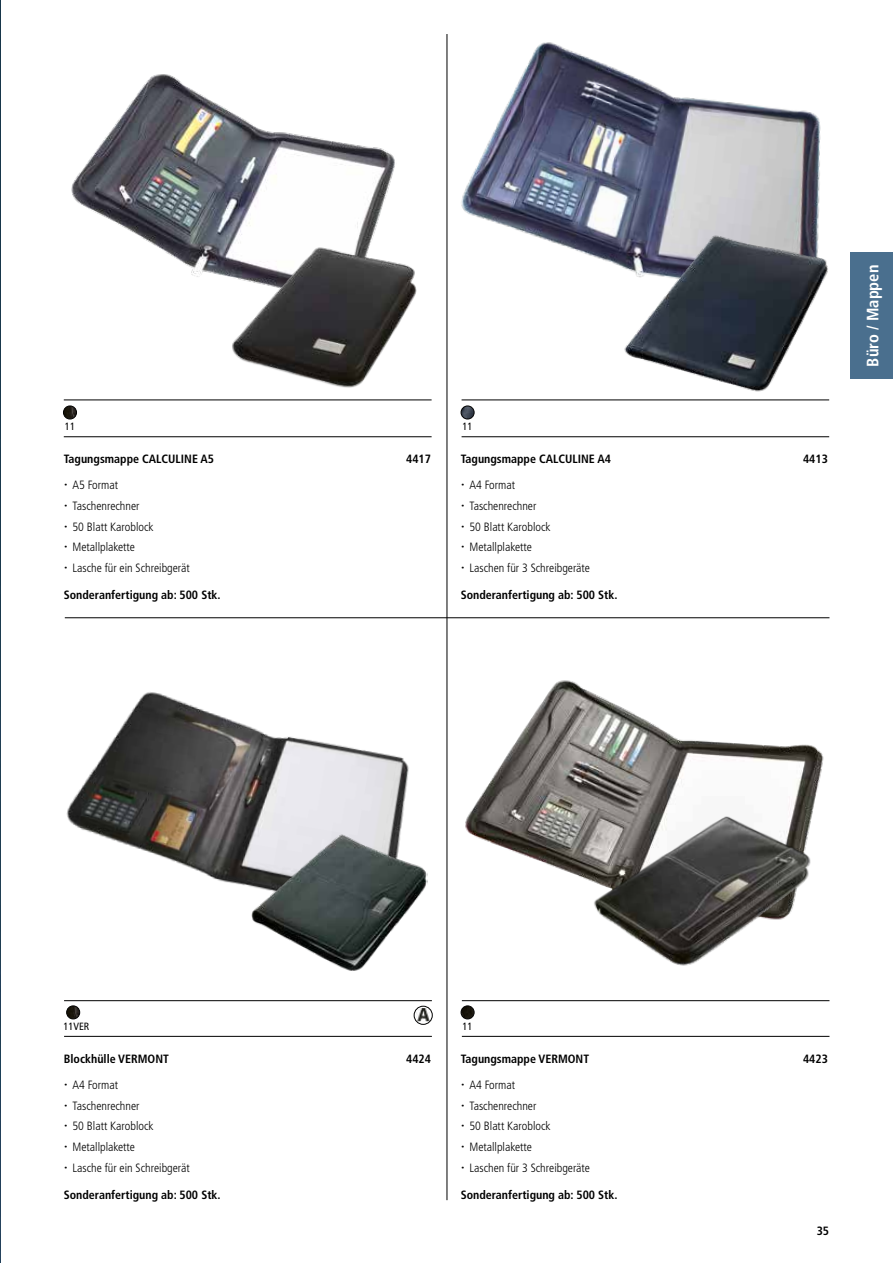
<style>
.page{position:relative;width:893px;height:1263px;background:#fff}
.page>*{position:absolute;margin:0;border:0;box-sizing:border-box;transform-origin:0 0}
.t1{font:700 condensed 16.5px "Frutiger LT Std";color:#fff}
.t2{font:300 condensed 12px/20.5px "Frutiger LT Std";color:#000}
.t3{font:700 condensed 12px "Frutiger LT Std";color:#000}
.t4{font:condensed 10.5px "Frutiger LT Std";color:#000}
.s1{font-family:"Proxima Nova";font-weight:400;font-stretch:normal;font-size:18px}
</style>
<div class="page">
<hr style="left:65px;top:617px;width:764px;height:1px;background:#000">
<hr style="left:64px;top:1000px;width:368px;height:1px;background:#000">
<hr style="left:64px;top:1036px;width:368px;height:1px;background:#000">
<hr style="left:462px;top:1000px;width:367px;height:1px;background:#000">
<hr style="left:462px;top:1036px;width:367px;height:1px;background:#000">
<hr style="left:64px;top:436px;width:368px;height:1px;background:#000">
<hr style="left:462px;top:436px;width:367px;height:1px;background:#000">
<hr style="left:64px;top:400px;width:368px;height:1px;background:#000">
<hr style="left:462px;top:400px;width:367px;height:1px;background:#000">
<hr style="left:447px;top:34px;width:1px;height:1166px;background:#000">
<img style="left:71px;top:74px;width:324px;height:203px">
<img style="left:461px;top:42px;width:360px;height:223px">
<img style="left:226px;top:242px;width:191px;height:146px">
<img style="left:618px;top:231px;width:210px;height:161px">
<img style="left:66px;top:692px;width:343px;height:195px">
<img style="left:250px;top:831px;width:177px;height:140px">
<img style="left:465px;top:680px;width:359px;height:198px">
<img style="left:583px;top:812px;width:232px;height:154px">
<img style="left:0;top:0;width:1px;height:1263px">
<img style="left:63px;top:406px;width:14px;height:13px;border-radius:7px">
<div style="left:63px;top:406px;width:14px;height:13px;border:1px solid #000;border-radius:50%"></div>
<svg style="left:67px;top:1006px;width:13px;height:13px"></svg>
<div style="left:67px;top:1006px;width:13px;height:13px;border:1px solid #000;border-radius:50%"></div>
<svg style="left:461px;top:406px;width:13px;height:13px"></svg>
<div style="left:461px;top:406px;width:13px;height:13px;border:1px solid #000;border-radius:50%"></div>
<svg style="left:461px;top:1006px;width:13px;height:13px"></svg>
<div style="left:461px;top:1006px;width:13px;height:13px;border:1px solid #000;border-radius:50%"></div>
<img style="left:416px;top:1007px;width:14px;height:15px">
<div style="left:414px;top:1006px;width:19px;height:19px;border:1px solid #000;border-radius:50%"></div>
<div style="left:850px;top:253px;width:43px;height:126px;background:#4a6f8e"></div>
<p class="t4" style="left:65px;top:420px;width:12px">11</p>
<p class="t3" style="left:64px;top:452px;width:152px">Tagungsmappe CALCULINE A5</p>
<p class="t3" style="left:406px;top:452px;width:26px">4417</p>
<p class="t2" style="left:64px;top:475px;width:127px"><span class="s1">·</span> A5 Format<br><span class="s1">·</span> Taschenrechner<br><span class="s1">·</span> 50 Blatt Karoblock<br><span class="s1">·</span> Metallplakette<br><span class="s1">·</span> Lasche für ein Schreibgerät</p>
<p class="t3" style="left:64px;top:588px;width:158px">Sonderanfertigung ab: 500 Stk.</p>
<p class="t4" style="left:463px;top:420px;width:12px">11</p>
<p class="t3" style="left:461px;top:452px;width:152px">Tagungsmappe CALCULINE A4</p>
<p class="t3" style="left:803px;top:452px;width:26px">4413</p>
<p class="t2" style="left:461px;top:475px;width:131px"><span class="s1">·</span> A4 Format<br><span class="s1">·</span> Taschenrechner<br><span class="s1">·</span> 50 Blatt Karoblock<br><span class="s1">·</span> Metallplakette<br><span class="s1">·</span> Laschen für 3 Schreibgeräte</p>
<p class="t3" style="left:461px;top:588px;width:158px">Sonderanfertigung ab: 500 Stk.</p>
<h1 class="t1" style="left:863px;top:367px;width:103px;rotate:-90deg">Büro / Mappen</h1>
<p class="t4" style="left:63px;top:1020px;width:28px">11VER</p>
<p class="t3" style="left:64px;top:1051px;width:107px">Blockhülle VERMONT</p>
<p class="t3" style="left:406px;top:1051px;width:26px">4424</p>
<p class="t2" style="left:64px;top:1075px;width:127px"><span class="s1">·</span> A4 Format<br><span class="s1">·</span> Taschenrechner<br><span class="s1">·</span> 50 Blatt Karoblock<br><span class="s1">·</span> Metallplakette<br><span class="s1">·</span> Lasche für ein Schreibgerät</p>
<p class="t3" style="left:64px;top:1188px;width:158px">Sonderanfertigung ab: 500 Stk.</p>
<p class="t4" style="left:463px;top:1020px;width:12px">11</p>
<p class="t3" style="left:461px;top:1051px;width:130px">Tagungsmappe VERMONT</p>
<p class="t3" style="left:803px;top:1051px;width:26px">4423</p>
<p class="t2" style="left:461px;top:1075px;width:131px"><span class="s1">·</span> A4 Format<br><span class="s1">·</span> Taschenrechner<br><span class="s1">·</span> 50 Blatt Karoblock<br><span class="s1">·</span> Metallplakette<br><span class="s1">·</span> Laschen für 3 Schreibgeräte</p>
<p class="t3" style="left:461px;top:1188px;width:158px">Sonderanfertigung ab: 500 Stk.</p>
<p class="t3" style="left:817px;top:1224px;width:14px">35</p>
</div>
